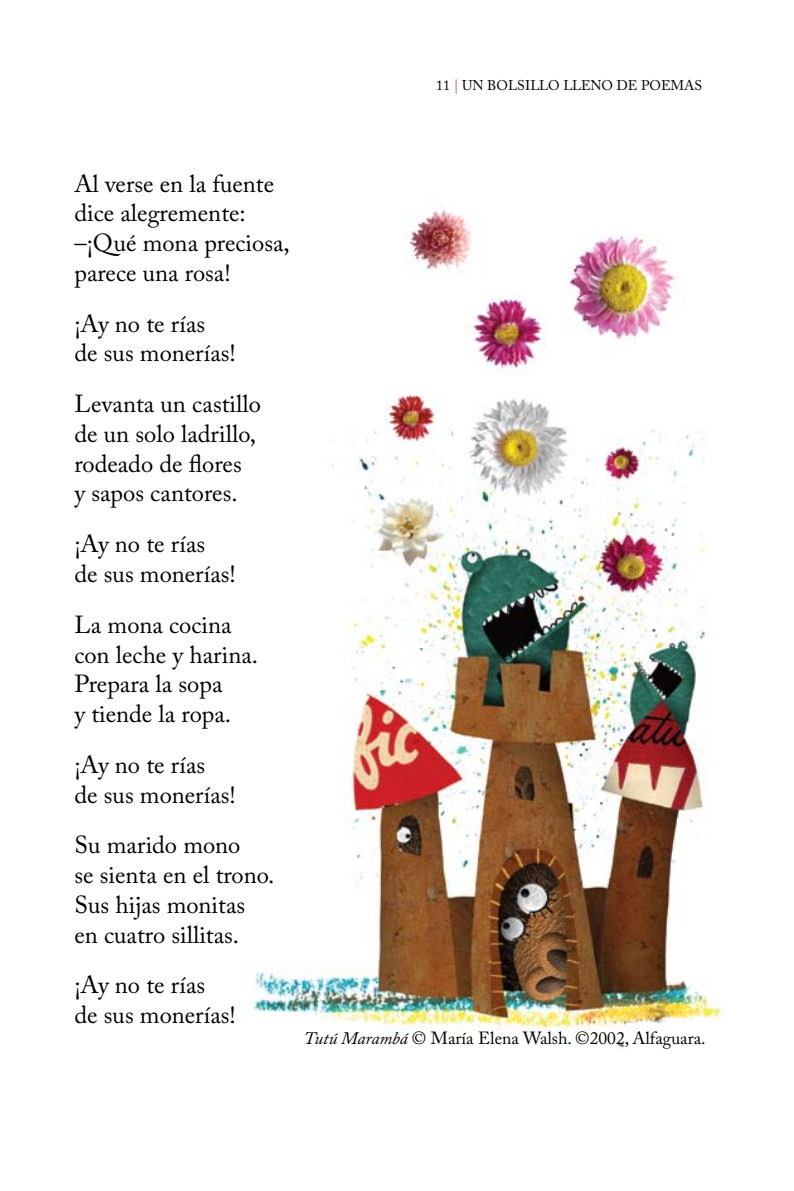
<style>
.page{position:relative;width:794px;height:1191px;background:#fff}
.page>*{position:absolute;margin:0;border:0;box-sizing:border-box;transform-origin:0 0}
.t1{font:24.5px/29.8px "Adobe Caslon Pro";color:#000}
.t2{font:17.5px "Adobe Caslon Pro";color:#000}
.t3{font:14px "Adobe Caslon Pro";color:#000}
.s1{color:#c63c27}
.s2{font-style:italic}
</style>
<div class="page">
<img style="left:253px;top:209px;width:474px;height:843px">
<p class="t3" style="left:436px;top:77px;width:268px">11 <span class="s1">|</span> UN BOLSILLO LLENO DE POEMAS</p>
<p class="t1" style="left:74px;top:168px;width:217px">Al verse en la fuente dice alegremente: –¡Qué mona preciosa, parece una rosa!</p>
<p class="t1" style="left:74px;top:308px;width:163px">¡Ay no te rías<br>de sus monerías!</p>
<p class="t1" style="left:74px;top:389px;width:188px">Levanta un castillo de un solo ladrillo, rodeado de flores<br>y sapos cantores.</p>
<p class="t1" style="left:74px;top:529px;width:163px">¡Ay no te rías<br>de sus monerías!</p>
<p class="t1" style="left:74px;top:609px;width:185px">La mona cocina con leche y harina.<br>Prepara la sopa<br>y tiende la ropa.</p>
<p class="t1" style="left:74px;top:749px;width:163px">¡Ay no te rías<br>de sus monerías!</p>
<p class="t1" style="left:74px;top:830px;width:201px">Su marido mono<br>se sienta en el trono.<br>Sus hijas monitas en cuatro sillitas.</p>
<p class="t1" style="left:74px;top:970px;width:163px">¡Ay no te rías<br>de sus monerías!</p>
<p class="t2" style="left:304px;top:1027px;width:403px"><span class="s2">Tutú Marambá</span> © María Elena Walsh. ©2002, Alfaguara.</p>
</div>
